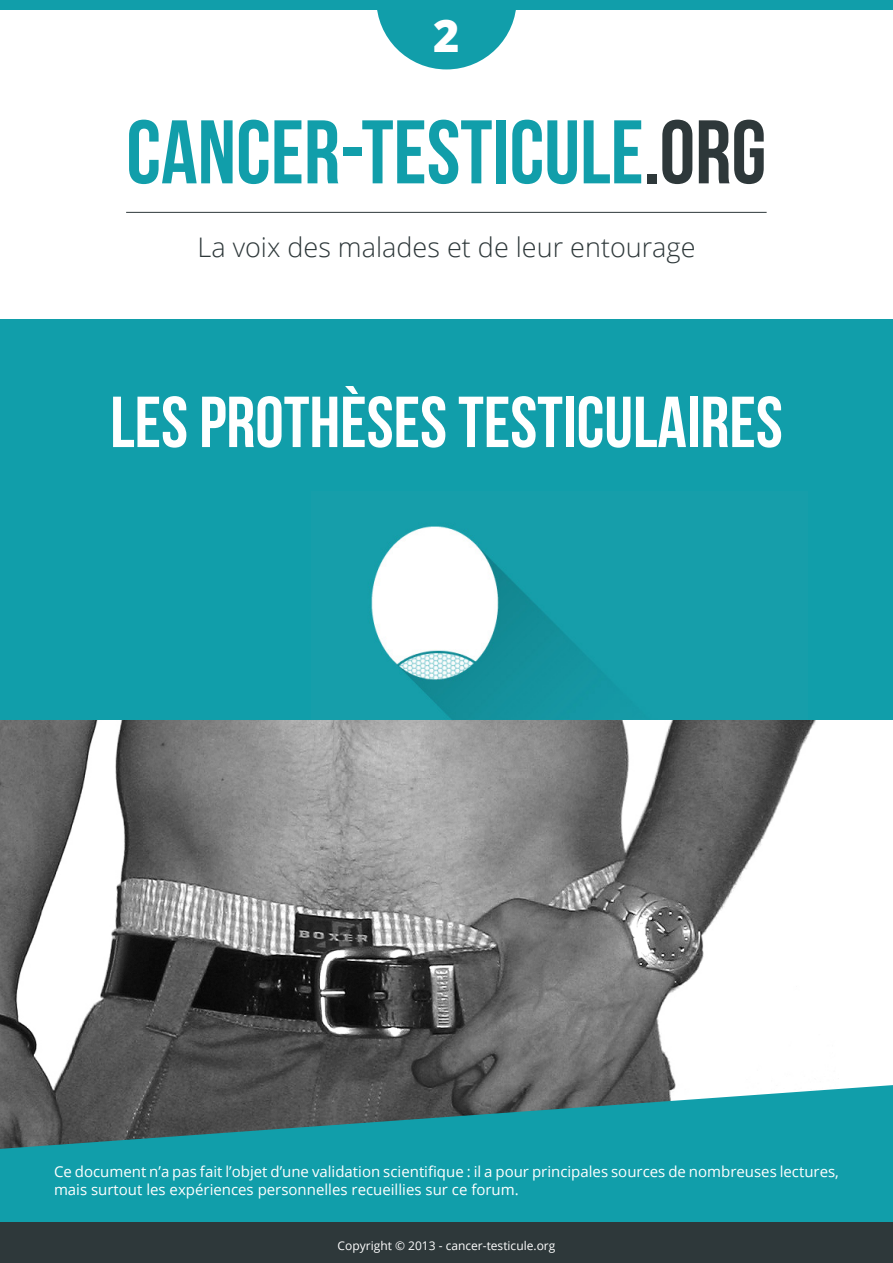
<style>
.page{position:relative;width:893px;height:1263px;background:#fff}
.page>*{position:absolute;margin:0;border:0;box-sizing:border-box;transform-origin:0 0}
.t1{font:90px "Bebas Neue";color:#119eaa}
.t2{font:72px "Bebas Neue";color:#fff}
.t3{font:800 45px "Open Sans";color:#fff}
.t4{font:300 27px "Open Sans";color:#2e383a}
.t5{font:15px/18px "Open Sans";color:#fff}
.t6{font:12px "Open Sans";color:#fff}
.s1{color:#2e383a}
</style>
<div class="page">
<img style="left:0;top:719px;width:839px;height:366px">
<div style="left:0;top:319px;width:893px;height:400px;background:#119eaa"></div>
<svg style="left:0;top:1085px;width:893px;height:138px;background:#238e97"></svg>
<div style="left:0;top:1223px;width:893px;height:40px;background:#2e383a"></div>
<img style="left:371px;top:526px;width:230px;height:193px">
<div style="left:0;top:0;width:893px;height:9px;background:#119eaa"></div>
<svg style="left:376px;top:9px;width:141px;height:60px"></svg>
<hr style="left:126px;top:212px;width:641px;height:1px;background:#2e383a">
<p class="t3" style="left:433px;top:2px;width:28px">2</p>
<p class="t1" style="left:126px;top:103px;width:642px">CANCER-TESTICULE<span class="s1">.ORG</span></p>
<p class="t4" style="left:198px;top:229px;width:499px">La voix des malades et de leur entourage</p>
<p class="t2" style="left:110px;top:383px;width:674px">LES PROTHÈSES TESTICULAIRES</p>
<p class="t5" style="left:54px;top:1162px;width:786px">Ce document n’a pas fait l’objet d’une validation scientifique : il a pour principales sources de nombreuses lectures, mais surtout les expériences personnelles recueillies sur ce forum.</p>
<p class="t6" style="left:338px;top:1237px;width:219px">Copyright © 2013 - cancer-testicule.org</p>
</div>
